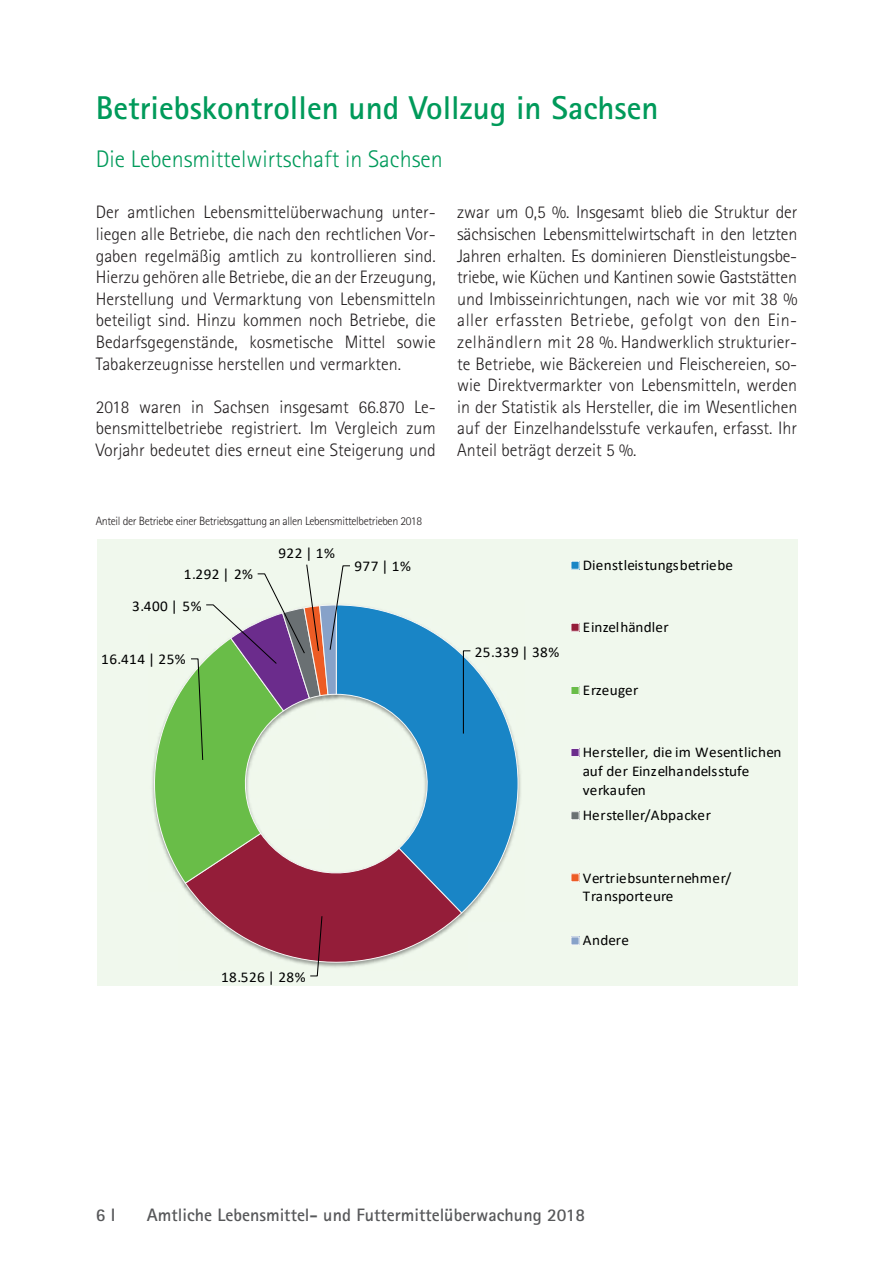
<style>
.page{position:relative;width:893px;height:1263px;background:#fff}
.page>*{position:absolute;margin:0;border:0;box-sizing:border-box;transform-origin:0 0}
.t1{font:700 33px "Rotis Sans Serif";color:#009a5a}
.t2{font:300 24px "Rotis Sans Serif";color:#009a5a}
.t3{font:300 18px/21.6px "Rotis Sans Serif";color:#231f20;text-align:justify}
.t4{font:700 18px "Rotis Sans Serif";color:#57585a}
.t5{font:15px/18.8px "Calibri";letter-spacing:.015em;color:#000001}
.t6{font:300 12px "Rotis Sans Serif";letter-spacing:-.03em;color:#231f20}
</style>
<div class="page">
<div style="left:97px;top:539px;width:700px;height:446px;background:#f0f8ed"></div>
<svg style="left:471px;top:663px;width:48px;height:247px"></svg>
<svg style="left:152px;top:564px;width:319px;height:413px"></svg>
<div style="left:571px;top:561px;width:8px;height:8px;background:#1985c6"></div>
<div style="left:570px;top:561px;width:10px;height:9px;border:1px solid #f7f8f7"></div>
<div style="left:571px;top:623px;width:8px;height:8px;background:#941d39"></div>
<div style="left:570px;top:623px;width:10px;height:9px;border:1px solid #f7f8f7"></div>
<div style="left:571px;top:686px;width:8px;height:8px;background:#69bd48"></div>
<div style="left:570px;top:686px;width:10px;height:9px;border:1px solid #f7f8f7"></div>
<div style="left:571px;top:748px;width:8px;height:8px;background:#6b2c8c"></div>
<div style="left:570px;top:748px;width:10px;height:9px;border:1px solid #f7f8f7"></div>
<div style="left:571px;top:812px;width:8px;height:8px;background:#6a7073"></div>
<div style="left:570px;top:811px;width:10px;height:9px;border:1px solid #f7f8f7"></div>
<div style="left:571px;top:874px;width:8px;height:8px;background:#ed5c25"></div>
<div style="left:570px;top:873px;width:10px;height:9px;border:1px solid #f7f8f7"></div>
<div style="left:571px;top:937px;width:8px;height:8px;background:#87a2c9"></div>
<div style="left:570px;top:936px;width:10px;height:9px;border:1px solid #f7f8f7"></div>
<h1 class="t1" style="left:96px;top:87px;width:564px">Betriebskontrollen und Vollzug in Sachsen</h1>
<p class="t2" style="left:96px;top:145px;width:349px">Die Lebensmittelwirtschaft in Sachsen</p>
<p class="t3" style="left:96px;top:201px;width:342px">Der amtlichen Lebensmittelüberwachung unter&shy;liegen alle Betriebe, die nach den rechtlichen Vor&shy;gaben regelmäßig amtlich zu kontrollieren sind.<br>Hierzu gehören alle Betriebe, die an der Erzeugung, Herstellung und Vermarktung von Lebensmitteln beteiligt sind. Hinzu kommen noch Betriebe, die Bedarfsgegenstände, kosmetische Mittel sowie Tabakerzeugnisse herstellen und vermarkten.</p>
<p class="t3" style="left:96px;top:396px;width:342px">2018 waren in Sachsen insgesamt 66.870 Le&shy;bensmittelbetriebe registriert. Im Vergleich zum Vorjahr bedeutet dies erneut eine Steigerung und</p>
<p class="t3" style="left:457px;top:201px;width:342px">zwar um 0,5 %. Insgesamt blieb die Struktur der sächsischen Lebensmittelwirtschaft in den letzten Jahren erhalten. Es dominieren Dienstleistungsbe&shy;triebe, wie Küchen und Kantinen sowie Gaststätten und Imbisseinrichtungen, nach wie vor mit 38 % aller erfassten Betriebe, gefolgt von den Ein&shy;zelhändlern mit 28 %. Handwerklich strukturier&shy;te Betriebe, wie Bäckereien und Fleischereien, so&shy;wie Direktvermarkter von Lebensmitteln, werden in der Statistik als Hersteller, die im Wesentlichen auf der Einzelhandelsstufe verkaufen, erfasst. Ihr Anteil beträgt derzeit 5 %.</p>
<p class="t6" style="left:96px;top:514px;width:328px">Anteil der Betriebe einer Betriebsgattung an allen Lebensmittelbetrieben 2018</p>
<p class="t5" style="left:184px;top:565px;width:71px">1.292 | 2%</p>
<p class="t5" style="left:132px;top:596px;width:71px">3.400 | 5%</p>
<p class="t5" style="left:101px;top:649px;width:86px">16.414 | 25%</p>
<p class="t5" style="left:278px;top:544px;width:58px">922 | 1%</p>
<p class="t5" style="left:221px;top:967px;width:86px">18.526 | 28%</p>
<p class="t5" style="left:354px;top:556px;width:58px">977 | 1%</p>
<p class="t5" style="left:583px;top:555px;width:152px">Dienstleistungsbetriebe</p>
<p class="t5" style="left:475px;top:642px;width:86px">25.339 | 38%</p>
<p class="t5" style="left:583px;top:617px;width:87px">Einzelhändler</p>
<p class="t5" style="left:583px;top:680px;width:57px">Erzeuger</p>
<p class="t5" style="left:583px;top:743px;width:200px">Hersteller, die im Wesentlichen auf der Einzelhandelsstufe verkaufen</p>
<p class="t5" style="left:583px;top:805px;width:130px">Hersteller/Abpacker</p>
<p class="t5" style="left:583px;top:868px;width:150px">Vertriebsunternehmer/<br>Transporteure</p>
<p class="t5" style="left:583px;top:931px;width:48px">Andere</p>
<p class="t4" style="left:96px;top:1204px;width:21px">6 I</p>
<p class="t4" style="left:147px;top:1204px;width:440px">Amtliche Lebensmittel- und Futtermittelüberwachung 2018</p>
</div>
